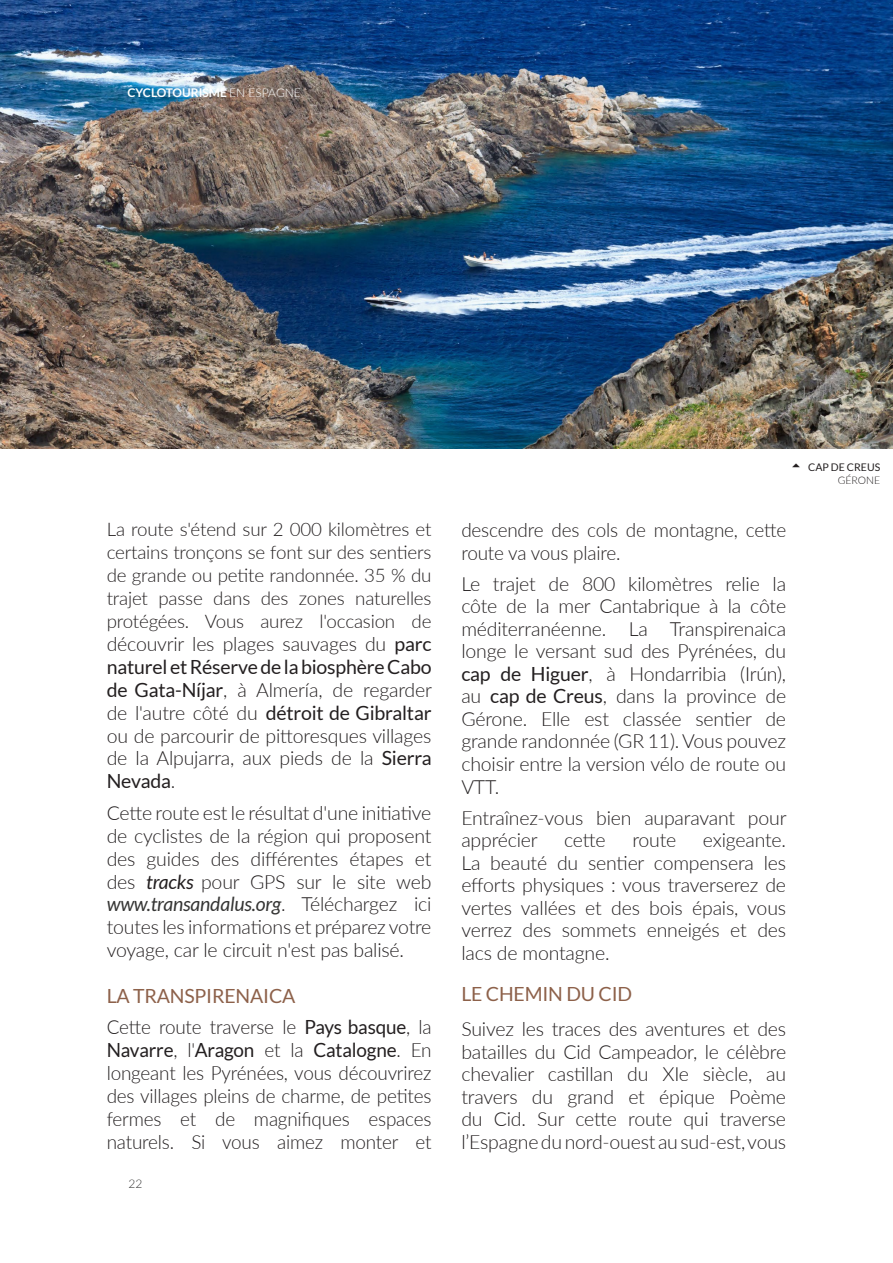
<style>
.page{position:relative;width:893px;height:1263px;background:#fff}
.page>*{position:absolute;margin:0;border:0;box-sizing:border-box;transform-origin:0 0}
.Body{font:300 19.5px/22.5px "Lato";letter-spacing:-.01em;color:#231f20;text-align:justify}
.t1{font:19.5px "Lato";letter-spacing:-.01em;color:#8d614a}
.Body-2{font:300 18.75px/23px "Lato";letter-spacing:-.01em;color:#231f20;text-align:justify}
.t2{font:700 12px "Lato";color:#fff}
.t3{font:300 12px "Lato";color:#353534}
.t4{font:10.5px "Lato";color:#231f20}
.SUBPIE_ARRIBA{font:300 10.5px "Lato";color:#231f20}
.s1{font-weight:300}
.s2{font-weight:400}
.s3{font-weight:400;font-style:italic}
.s4{font-weight:400;font-style:italic;color:#353534}
</style>
<div class="page">
<img style="left:0;top:0;width:893px;height:449px">
<p class="t2" style="left:128px;top:86px;width:175px">CYCLOTOURISME <span class="s1">EN ESPAGNE</span></p>
<p class="Body-2" style="left:107px;top:517px;width:326px">La route s'étend sur 2 000 kilomètres et certains tronçons se font sur des sentiers de grande ou petite randonnée. 35 % du trajet passe dans des zones naturelles protégées. Vous aurez l'occasion de</p>
<p class="Body" style="left:107px;top:632px;width:327px;line-height:23px">découvrir les plages sauvages du <span class="s2">parc naturel et Réserve de la biosphère Cabo de Gata-Níjar</span>, à Almería, de regarder de l'autre côté du <span class="s2">détroit de Gibraltar </span>ou de parcourir de pittoresques villages de la Alpujarra, aux pieds de la <span class="s2">Sierra Nevada</span>.</p>
<p class="Body" style="left:107px;top:800px;width:326px;line-height:23px">Cette route est le résultat d'une initiative de cyclistes de la région qui proposent des guides des différentes étapes et des <span class="s3">tracks</span> pour GPS sur le site web <span class="s4">www.transandalus.org</span>. Téléchargez ici toutes les informations et préparez votre voyage, car le circuit n'est pas balisé.</p>
<h3 class="t1" style="left:107px;top:985px;width:190px">LA TRANSPIRENAICA</h3>
<p class="Body" style="left:107px;top:1015px;width:326px;line-height:23px">Cette route traverse le <span class="s2">Pays basque</span>, la <span class="s2">Navarre</span>, l'<span class="s2">Aragon</span> et la <span class="s2">Catalogne</span>. En longeant les Pyrénées, vous découvrirez des villages pleins de charme, de petites fermes et de magnifiques espaces naturels. Si vous aimez monter et</p>
<p class="t3" style="left:128px;top:1175px;width:15px">22</p>
<p class="Body" style="left:461px;top:518px;width:326px">descendre des cols de montagne, cette route va vous plaire.</p>
<p class="Body" style="left:461px;top:572px;width:326px">Le trajet de 800 kilomètres relie la côte de la mer Cantabrique à la côte méditerranéenne. La Transpirenaica longe le versant sud des Pyrénées, du <span class="s2">cap de Higuer</span>, à Hondarribia (Irún), au <span class="s2">cap de Creus</span>, dans la province de Gérone. Elle est classée sentier de grande randonnée (GR 11). Vous pouvez choisir entre la version vélo de route ou VTT.</p>
<p class="Body" style="left:461px;top:806px;width:327px">Entraînez-vous bien auparavant pour apprécier</p>
<p class="Body" style="left:461px;top:828px;width:326px;text-indent:242px">exigeante.<br>La beauté du sentier compensera les efforts physiques : vous traverserez de vertes vallées et des bois épais, vous verrez des sommets enneigés et des lacs de montagne.</p>
<h3 class="t1" style="left:461px;top:983px;width:172px">LE CHEMIN DU CID</h3>
<p class="Body" style="left:461px;top:1017px;width:326px">Suivez les traces des aventures et des batailles du Cid Campeador, le célèbre chevalier castillan du XIe siècle, au travers du grand et épique Poème du Cid. Sur cette route qui traverse l’Espagne du nord-ouest au sud-est, vous</p>
<p class="Body" style="left:564px;top:828px;width:43px">cette</p>
<p class="Body" style="left:632px;top:828px;width:45px">route</p>
<p class="t4" style="left:808px;top:461px;width:74px">CAP DE CREUS</p>
<p class="SUBPIE_ARRIBA" style="left:838px;top:472px;width:44px">GÉRONE</p>
</div>
